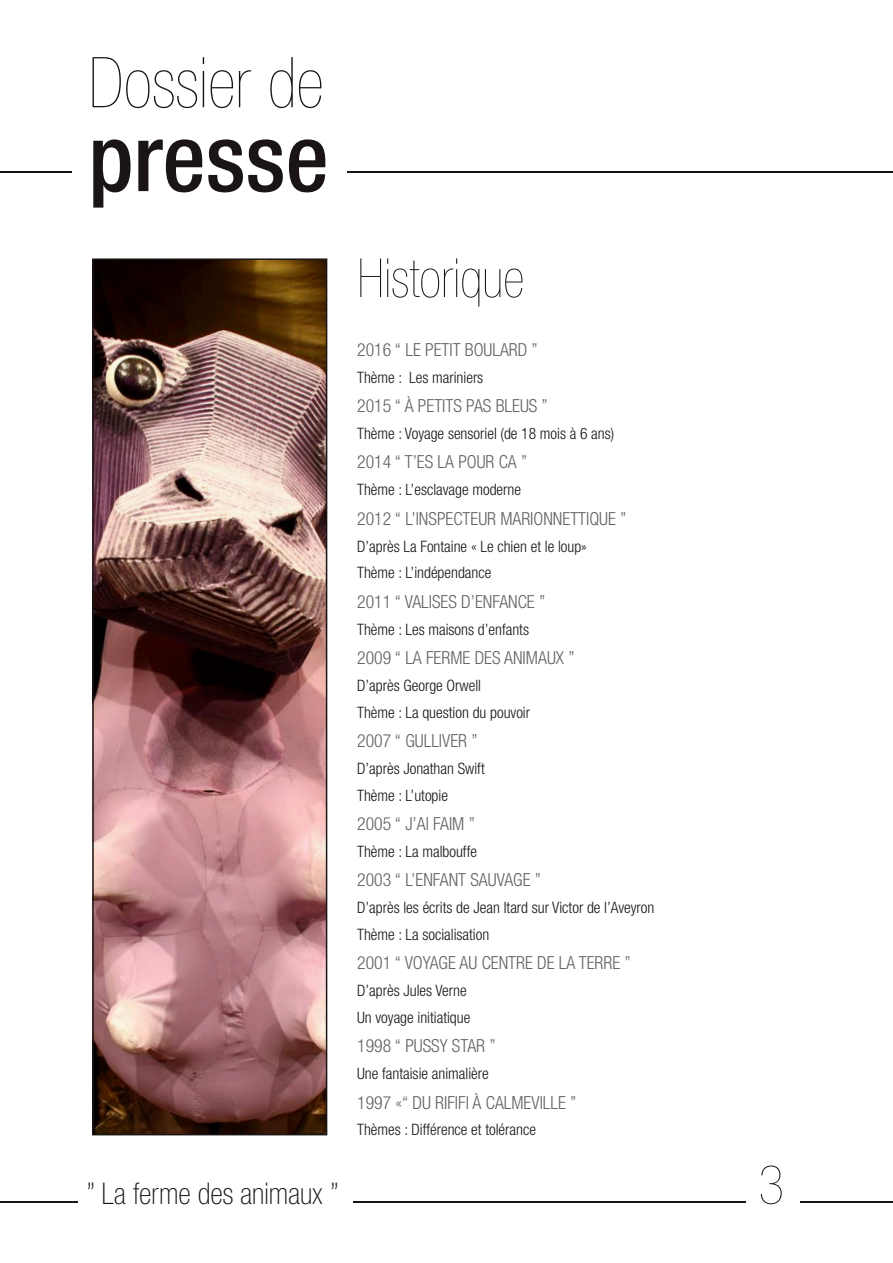
<style>
.page{position:relative;width:893px;height:1263px;background:#fff}
.page>*{position:absolute;margin:0;border:0;box-sizing:border-box;transform-origin:0 0}
.t1{font:500 condensed 93.6px "Helvetica Neue LT Std";color:#1a1415}
.t2{font:200 condensed 70.2px "Helvetica Neue LT Std";color:#1a1415}
.t3{font:200 condensed 54px "Helvetica Neue LT Std";color:#1a1415}
.t4{font:200 condensed 53.85px "Helvetica Neue LT Std";color:#1a1415}
.t5{font:100 condensed 30px "Helvetica Neue LT Std";color:#1a1415}
.t6{font:300 condensed 18px "Helvetica Neue LT Std";color:#636263}
.t7{font:300 condensed 15.75px "Helvetica Neue LT Std";color:#1a1415}
</style>
<div class="page">
<img style="left:95px;top:261px;width:229px;height:871px">
<div style="left:92px;top:258px;width:235px;height:877px;border:2px solid #1a1415"></div>
<hr style="left:0;top:1201px;width:893px;height:1px;background:#1a1415">
<div style="left:746px;top:1165px;width:53px;height:48px;background:#fff"></div>
<div style="left:78px;top:1183px;width:274px;height:59px;background:#fff"></div>
<hr style="left:0;top:171px;width:893px;height:2px;background:#1a1415">
<div style="left:72px;top:52px;width:274px;height:144px;background:#fff"></div>
<p class="t2" style="left:88px;top:44px;width:237px">Dossier de</p>
<p class="t1" style="left:88px;top:102px;width:242px">presse</p>
<p class="t5" style="left:87px;top:1177px;width:254px">” La ferme des animaux ”</p>
<p class="t3" style="left:357px;top:248px;width:168px">Historique</p>
<p class="t6" style="left:357px;top:339px;width:182px">2016 “ LE PETIT BOULARD ”</p>
<p class="t7" style="left:357px;top:368px;width:128px">Thème : Les mariniers</p>
<p class="t6" style="left:357px;top:395px;width:192px">2015 “ À PETITS PAS BLEUS ”</p>
<p class="t7" style="left:357px;top:424px;width:259px">Thème : Voyage sensoriel (de 18 mois à 6 ans)</p>
<p class="t6" style="left:357px;top:452px;width:172px">2014 “ T’ES LA POUR CA ”</p>
<p class="t7" style="left:357px;top:481px;width:165px">Thème : L’esclavage moderne</p>
<p class="t6" style="left:357px;top:508px;width:271px">2012 “ L’INSPECTEUR MARIONNETTIQUE ”</p>
<p class="t7" style="left:357px;top:537px;width:231px">D’après La Fontaine « Le chien et le loup»</p>
<p class="t7" style="left:357px;top:564px;width:136px">Thème : L’indépendance</p>
<p class="t6" style="left:357px;top:591px;width:190px">2011 “ VALISES D’ENFANCE ”</p>
<p class="t7" style="left:357px;top:620px;width:173px">Thème : Les maisons d’enfants</p>
<p class="t6" style="left:357px;top:647px;width:219px">2009 “ LA FERME DES ANIMAUX ”</p>
<p class="t7" style="left:357px;top:676px;width:125px">D’après George Orwell</p>
<p class="t7" style="left:357px;top:703px;width:174px">Thème : La question du pouvoir</p>
<p class="t6" style="left:357px;top:730px;width:122px">2007 “ GULLIVER ”</p>
<p class="t7" style="left:357px;top:759px;width:129px">D’après Jonathan Swift</p>
<p class="t7" style="left:357px;top:786px;width:92px">Thème : L’utopie</p>
<p class="t6" style="left:357px;top:813px;width:119px">2005 “ J’AI FAIM ”</p>
<p class="t7" style="left:357px;top:842px;width:121px">Thème : La malbouffe</p>
<p class="t6" style="left:357px;top:870px;width:185px">2003 “ L’ENFANT SAUVAGE ”</p>
<p class="t7" style="left:357px;top:898px;width:299px">D’après les écrits de Jean Itard sur Victor de l’Aveyron</p>
<p class="t7" style="left:357px;top:925px;width:134px">Thème : La socialisation</p>
<p class="t6" style="left:357px;top:953px;width:275px">2001 “ VOYAGE AU CENTRE DE LA TERRE ”</p>
<p class="t7" style="left:357px;top:981px;width:111px">D’après Jules Verne</p>
<p class="t7" style="left:357px;top:1008px;width:115px">Un voyage initiatique</p>
<p class="t6" style="left:357px;top:1036px;width:140px">1998 “ PUSSY STAR ”</p>
<p class="t7" style="left:357px;top:1064px;width:133px">Une fantaisie animalière</p>
<p class="t6" style="left:357px;top:1092px;width:221px">1997 «“ DU RIFIFI À CALMEVILLE ”</p>
<p class="t7" style="left:357px;top:1121px;width:180px">Thèmes : Différence et tolérance</p>
<p class="t4" style="left:758px;top:1155px;width:27px">3</p>
</div>
